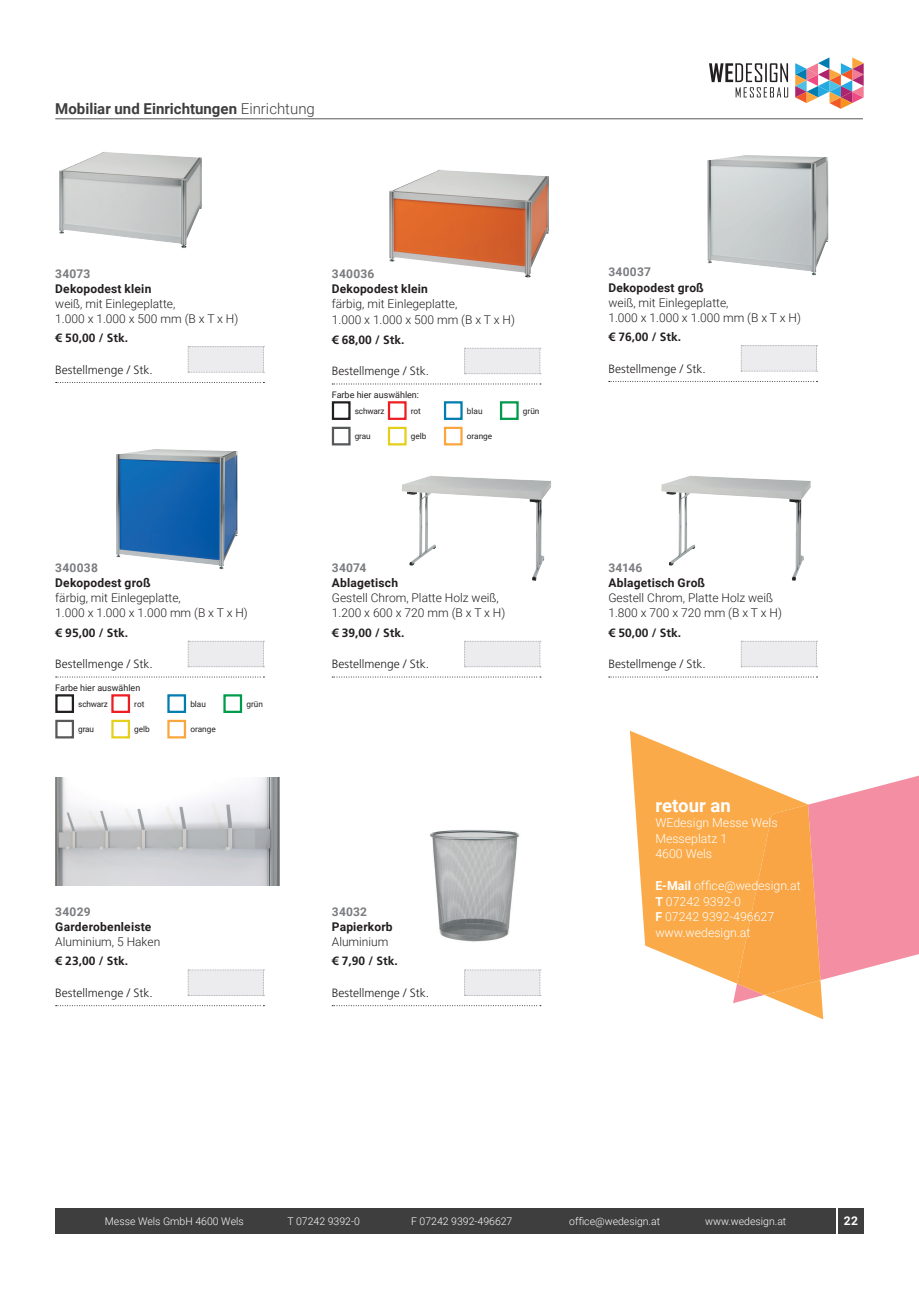
<style>
.page{position:relative;width:919px;height:1289px;background:#fff}
.page>*{position:absolute;margin:0;border:0;box-sizing:border-box;transform-origin:0 0}
.t1{font:700 18.45px "Roboto";color:#fff}
.t2{font:700 15px "Roboto";color:#3e3e3f}
.t3{font:300 12.3px/15.5px "Roboto";color:#fff}
.t4{font:300 12px/15px "Roboto";color:#231f20}
.t5{font:300 12px "Frutiger LT Std";color:#231f20}
.t6{font:700 12px "Roboto";letter-spacing:.015em;color:#231f20}
.t7{font:700 12px "Frutiger LT Std";color:#231f20}
.t8{font:700 12px "Roboto";letter-spacing:.02em;color:#7a7c7f}
.t9{font:700 12px "Roboto";color:#fff}
.t10{font:300 10.5px "Roboto";color:#fff}
.t11{font:9px "Roboto";color:#231f20}
.t12{font:8.25px "Roboto";color:#231f20}
.t13{font:8.25px "Roboto";letter-spacing:-.02em;color:#231f20}
.s1{font-weight:300}
.s2{font-weight:700}
</style>
<div class="page">
<div style="left:838px;top:1208px;width:25px;height:25px;background:#3e3e3f"></div>
<div style="left:55px;top:1208px;width:780px;height:25px;background:#3e3e3f"></div>
<svg style="left:795px;top:57px;width:68px;height:52px"></svg>
<svg style="left:709px;top:63px;width:79px;height:34px"></svg>
<hr style="left:55px;top:118px;width:807px;height:1px;background:#57585a">
<svg style="left:56px;top:1005px;width:208px;height:1px"></svg>
<svg style="left:188px;top:969px;width:76px;height:27px;background:#e9e9eb"></svg>
<svg style="left:332px;top:1005px;width:209px;height:1px"></svg>
<svg style="left:464px;top:969px;width:77px;height:27px;background:#e9e9eb"></svg>
<svg style="left:332px;top:676px;width:209px;height:1px"></svg>
<svg style="left:464px;top:641px;width:77px;height:26px;background:#e9e9eb"></svg>
<svg style="left:608px;top:676px;width:209px;height:1px"></svg>
<svg style="left:740px;top:641px;width:77px;height:26px;background:#e9e9eb"></svg>
<svg style="left:56px;top:382px;width:208px;height:1px"></svg>
<svg style="left:188px;top:346px;width:76px;height:27px;background:#e9e9eb"></svg>
<svg style="left:608px;top:381px;width:209px;height:1px"></svg>
<svg style="left:740px;top:345px;width:77px;height:27px;background:#e9e9eb"></svg>
<svg style="left:332px;top:383px;width:209px;height:1px"></svg>
<svg style="left:464px;top:348px;width:77px;height:26px;background:#e9e9eb"></svg>
<svg style="left:56px;top:676px;width:208px;height:1px"></svg>
<svg style="left:188px;top:641px;width:76px;height:26px;background:#e9e9eb"></svg>
<img style="left:661px;top:476px;width:149px;height:104px">
<img style="left:402px;top:476px;width:149px;height:104px">
<img style="left:430px;top:830px;width:90px;height:112px">
<img style="left:116px;top:449px;width:122px;height:120px">
<img style="left:59px;top:152px;width:143px;height:96px">
<img style="left:389px;top:169px;width:160px;height:108px">
<img style="left:707px;top:155px;width:121px;height:120px">
<img style="left:55px;top:777px;width:225px;height:108px">
<svg style="left:630px;top:730px;width:193px;height:289px;fill:#faaa49"></svg>
<svg style="left:733px;top:775px;width:185px;height:228px;background:#f7a98a"></svg>
<div style="left:55px;top:694px;width:19px;height:19px;border:2px solid #231f20"></div>
<div style="left:223px;top:694px;width:19px;height:19px;border:2px solid #009a4b"></div>
<div style="left:111px;top:694px;width:19px;height:19px;border:2px solid #ee1d23"></div>
<div style="left:55px;top:719px;width:19px;height:19px;border:2px solid #57585a"></div>
<div style="left:167px;top:694px;width:19px;height:19px;border:2px solid #007caf"></div>
<div style="left:111px;top:719px;width:19px;height:19px;border:2px solid #e4cf1c"></div>
<div style="left:167px;top:719px;width:19px;height:19px;border:2px solid #faa63f"></div>
<div style="left:332px;top:401px;width:18px;height:19px;border:2px solid #231f20"></div>
<div style="left:500px;top:401px;width:18px;height:19px;border:2px solid #009a4b"></div>
<div style="left:388px;top:401px;width:18px;height:19px;border:2px solid #ee1d23"></div>
<div style="left:332px;top:427px;width:18px;height:18px;border:2px solid #57585a"></div>
<div style="left:444px;top:401px;width:18px;height:19px;border:2px solid #007caf"></div>
<div style="left:388px;top:427px;width:18px;height:18px;border:2px solid #e4cf1c"></div>
<div style="left:444px;top:427px;width:18px;height:18px;border:2px solid #faa63f"></div>
<p class="t2" style="left:55px;top:98px;width:261px">Mobiliar und Einrichtungen <span class="s1">Einrichtung</span></p>
<p class="t8" style="left:55px;top:265px;width:37px">34073</p>
<p class="t6" style="left:55px;top:280px;width:98px">Dekopodest klein</p>
<p class="t4" style="left:55px;top:295px;width:184px">weiß, mit Einlegeplatte,<br>1.000 x 1.000 x 500 mm (B x T x H)</p>
<p class="t7" style="left:55px;top:331px;width:74px">€ 50,00 / Stk.</p>
<p class="t5" style="left:55px;top:362px;width:99px">Bestellmenge / Stk.</p>
<p class="t8" style="left:55px;top:559px;width:44px">340038</p>
<p class="t6" style="left:55px;top:574px;width:97px">Dekopodest groß</p>
<p class="t4" style="left:55px;top:590px;width:194px">färbig, mit Einlegeplatte,<br>1.000 x 1.000 x 1.000 mm (B x T x H)</p>
<p class="t7" style="left:55px;top:625px;width:74px">€ 95,00 / Stk.</p>
<p class="t5" style="left:55px;top:657px;width:99px">Bestellmenge / Stk.</p>
<p class="t11" style="left:55px;top:681px;width:87px">Farbe hier auswählen</p>
<p class="t13" style="left:78px;top:697px;width:31px">schwarz</p>
<p class="t12" style="left:134px;top:697px;width:12px">rot</p>
<p class="t12" style="left:246px;top:697px;width:18px">grün</p>
<p class="t12" style="left:78px;top:723px;width:17px">grau</p>
<p class="t12" style="left:190px;top:697px;width:17px">blau</p>
<p class="t12" style="left:134px;top:723px;width:17px">gelb</p>
<p class="t12" style="left:190px;top:723px;width:27px">orange</p>
<p class="t8" style="left:332px;top:265px;width:44px">340036</p>
<p class="t6" style="left:332px;top:280px;width:98px">Dekopodest klein</p>
<p class="t4" style="left:332px;top:294px;width:184px;line-height:16.5px">färbig, mit Einlegeplatte,<br>1.000 x 1.000 x 500 mm (B x T x H)</p>
<p class="t7" style="left:332px;top:332px;width:74px">€ 68,00 / Stk.</p>
<p class="t5" style="left:332px;top:364px;width:99px">Bestellmenge / Stk.</p>
<p class="t11" style="left:332px;top:388px;width:89px">Farbe hier auswählen:</p>
<p class="t13" style="left:355px;top:405px;width:31px">schwarz</p>
<p class="t12" style="left:411px;top:405px;width:12px">rot</p>
<p class="t12" style="left:523px;top:405px;width:18px">grün</p>
<p class="t12" style="left:355px;top:430px;width:17px">grau</p>
<p class="t12" style="left:467px;top:405px;width:17px">blau</p>
<p class="t12" style="left:411px;top:430px;width:17px">gelb</p>
<p class="t12" style="left:467px;top:430px;width:27px">orange</p>
<p class="t8" style="left:332px;top:559px;width:36px">34074</p>
<p class="t6" style="left:332px;top:574px;width:68px">Ablagetisch</p>
<p class="t4" style="left:332px;top:590px;width:175px">Gestell Chrom, Platte Holz weiß,<br>1.200 x 600 x 720 mm (B x T x H)</p>
<p class="t7" style="left:332px;top:625px;width:74px">€ 39,00 / Stk.</p>
<p class="t5" style="left:332px;top:657px;width:99px">Bestellmenge / Stk.</p>
<p class="t8" style="left:55px;top:903px;width:37px">34029</p>
<p class="t6" style="left:55px;top:918px;width:98px">Garderobenleiste</p>
<p class="t4" style="left:55px;top:933px;width:106px">Aluminium, 5 Haken</p>
<p class="t7" style="left:55px;top:954px;width:74px">€ 23,00 / Stk.</p>
<p class="t5" style="left:55px;top:985px;width:99px">Bestellmenge / Stk.</p>
<p class="t8" style="left:332px;top:903px;width:37px">34032</p>
<p class="t6" style="left:332px;top:918px;width:62px">Papierkorb</p>
<p class="t4" style="left:332px;top:933px;width:58px">Aluminium</p>
<p class="t7" style="left:332px;top:954px;width:68px">€ 7,90 / Stk.</p>
<p class="t5" style="left:332px;top:985px;width:99px">Bestellmenge / Stk.</p>
<p class="t8" style="left:608px;top:264px;width:44px">340037</p>
<p class="t6" style="left:608px;top:279px;width:97px">Dekopodest groß</p>
<p class="t4" style="left:608px;top:294px;width:194px">weiß, mit Einlegeplatte,<br>1.000 x 1.000 x 1.000 mm (B x T x H)</p>
<p class="t7" style="left:608px;top:330px;width:74px">€ 76,00 / Stk.</p>
<p class="t5" style="left:608px;top:361px;width:99px">Bestellmenge / Stk.</p>
<p class="t8" style="left:608px;top:559px;width:36px">34146</p>
<p class="t6" style="left:608px;top:574px;width:98px">Ablagetisch Groß</p>
<p class="t4" style="left:608px;top:590px;width:175px">Gestell Chrom, Platte Holz weiß<br>1.800 x 700 x 720 mm (B x T x H)</p>
<p class="t7" style="left:608px;top:625px;width:74px">€ 50,00 / Stk.</p>
<p class="t5" style="left:608px;top:657px;width:99px">Bestellmenge / Stk.</p>
<h1 class="t1" style="left:655px;top:792px;width:77px">retour an</h1>
<p class="t3" style="left:655px;top:814px;width:124px">WEdesign Messe Wels<br>Messeplatz 1<br>4600 Wels</p>
<p class="t3" style="left:655px;top:877px;width:147px"><span class="s2">E-Mail</span> office@wedesign.at<br><span class="s2">T</span> 07242 9392-0<br><span class="s2">F</span> 07242 9392-496627 www.wedesign.at</p>
<p class="t10" style="left:105px;top:1213px;width:140px">Messe Wels GmbH 4600 Wels</p>
<p class="t10" style="left:287px;top:1213px;width:74px">T 07242 9392-0</p>
<p class="t10" style="left:411px;top:1213px;width:103px">F 07242 9392-496627</p>
<p class="t10" style="left:569px;top:1213px;width:92px">office@wedesign.at</p>
<p class="t10" style="left:705px;top:1213px;width:82px">www.wedesign.at</p>
<p class="t9" style="left:843px;top:1212px;width:15px">22</p>
</div>
